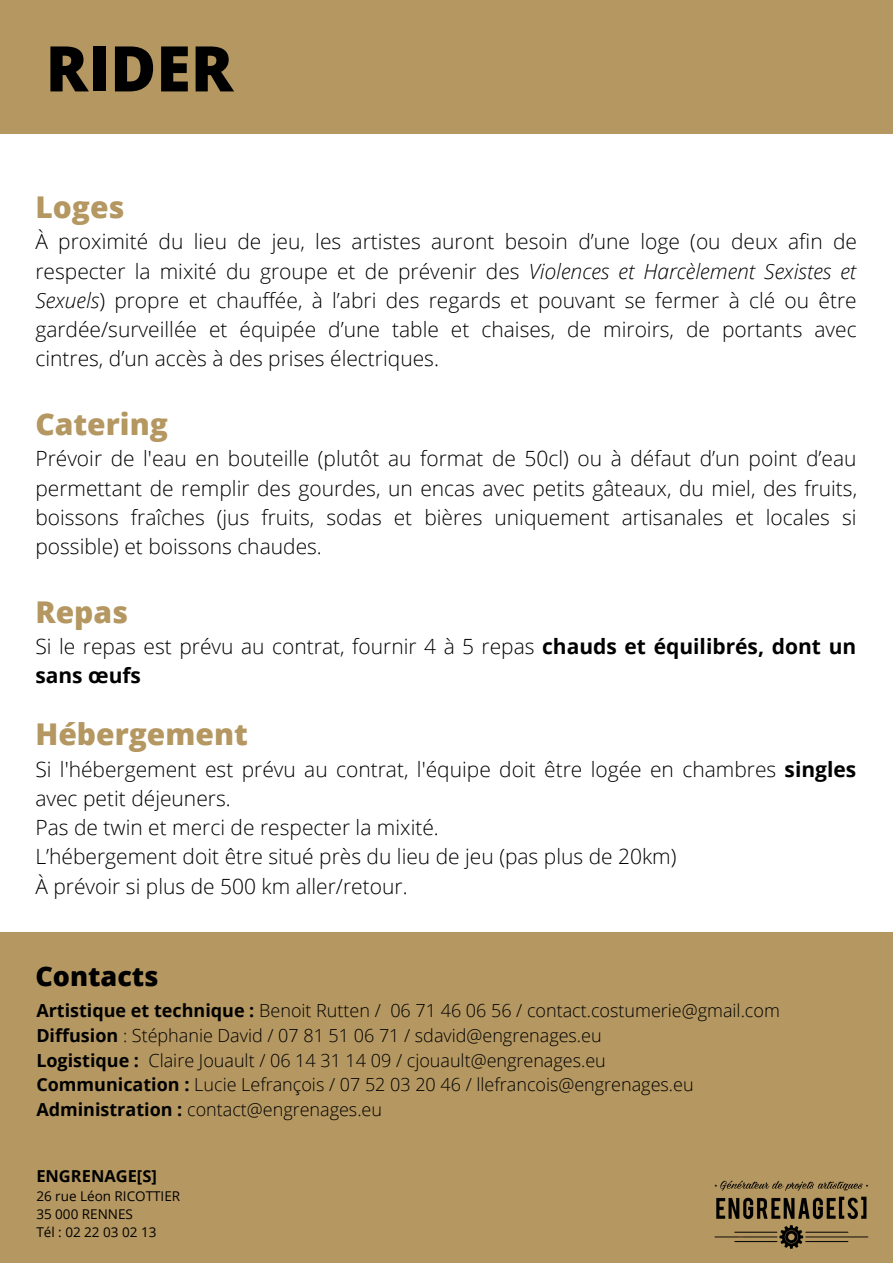
<style>
.page{position:relative;width:893px;height:1264px;background:#fff}
.page>*{position:absolute;margin:0;border:0;box-sizing:border-box;transform-origin:0 0}
.t1{font:800 63px "Open Sans";color:#000}
.t2{font:800 30px "Open Sans";color:#b49761}
.t3{font:800 27px "Open Sans";color:#000}
.t4{font:300 21px/29.2px "Open Sans";color:#000;text-align:justify}
.t5{font:300 18px/24.8px "Open Sans";color:#000}
.t6{font:700 16.5px "Open Sans";color:#000}
.t7{font:13.5px/18px "Open Sans";color:#000}
.s1{font-style:italic}
.s2{font-weight:700}
</style>
<div class="page">
<div style="left:0;top:0;width:892px;height:134px;background:#b49761"></div>
<div style="left:0;top:932px;width:892px;height:330px;background:#b49761"></div>
<img style="left:714px;top:1180px;width:155px;height:69px">
<h1 class="t1" style="left:46px;top:24px;width:189px">RIDER</h1>
<h2 class="t2" style="left:35px;top:186px;width:91px">Loges</h2>
<p class="t4" style="left:35px;top:226px;width:823px">À proximité du lieu de jeu, les artistes auront besoin d’une loge (ou deux afin de respecter la mixité du groupe et de prévenir des <span class="s1">Violences et Harcèlement Sexistes et Sexuels</span>) propre et chauffée, à l’abri des regards et pouvant se fermer à clé ou être gardée/surveillée et équipée d’une table et chaises, de miroirs, de portants avec cintres, d’un accès à des prises é lectriques.</p>
<h2 class="t2" style="left:35px;top:403px;width:134px">Catering</h2>
<p class="t4" style="left:35px;top:443px;width:823px">Prévoir de l'eau en bouteille (plutôt au format de 50cl) ou à défaut d’un point d’eau permettant de remplir des gourdes, un encas avec petits gâteaux, du miel, des fruits, boissons fraîches (jus fruits, sodas et bières uniquement artisanales et locales si possible) et boissons chaudes.</p>
<h2 class="t2" style="left:35px;top:590px;width:94px">Repas</h2>
<p class="t4" style="left:35px;top:631px;width:822px">Si le repas est prévu au contrat, fournir 4 à 5 repas <span class="s2">chauds et équilibrés, dont un sans œufs</span></p>
<h2 class="t2" style="left:35px;top:713px;width:214px">Hébergement</h2>
<p class="t4" style="left:35px;top:754px;width:822px;text-align:left">Si l'hébergement est prévu au contrat, l'équipe doit être logée en chambres <span class="s2">singles </span>avec petit déjeuners.<br>Pas de twin et merci de respecter la mixité.<br>L’hébergement doit être situé près du lieu de jeu (pas plus de 20km)<br>À prévoir si plus de 500 km aller/retour.</p>
<p class="t3" style="left:35px;top:957px;width:125px">Contacts</p>
<p class="t5" style="left:36px;top:997px;width:745px"><span class="s2">Artistique et technique :</span> Benoit Rutten / 06 71 46 06 56 / contact.costumerie@gmail.com <span class="s2">Diffusion</span> : Stéphanie David / 07 81 51 06 71 / sdavid@engrenages.eu<br><span class="s2">Logistique :</span> Claire Jouault / 06 14 31 14 09 / cjouault@engrenages.eu<br><span class="s2">Communication :</span> Lucie Lefrançois / 07 52 03 20 46 / llefrancois@engrenages.eu <span class="s2">Administration :</span> contact@engrenages.eu</p>
<p class="t6" style="left:36px;top:1164px;width:122px">ENGRENAGE[S]</p>
<p class="t7" style="left:36px;top:1186px;width:145px">26 rue Léon RICOTTIER<br>35 000 RENNES<br>Tél : 02 22 03 02 13</p>
</div>
